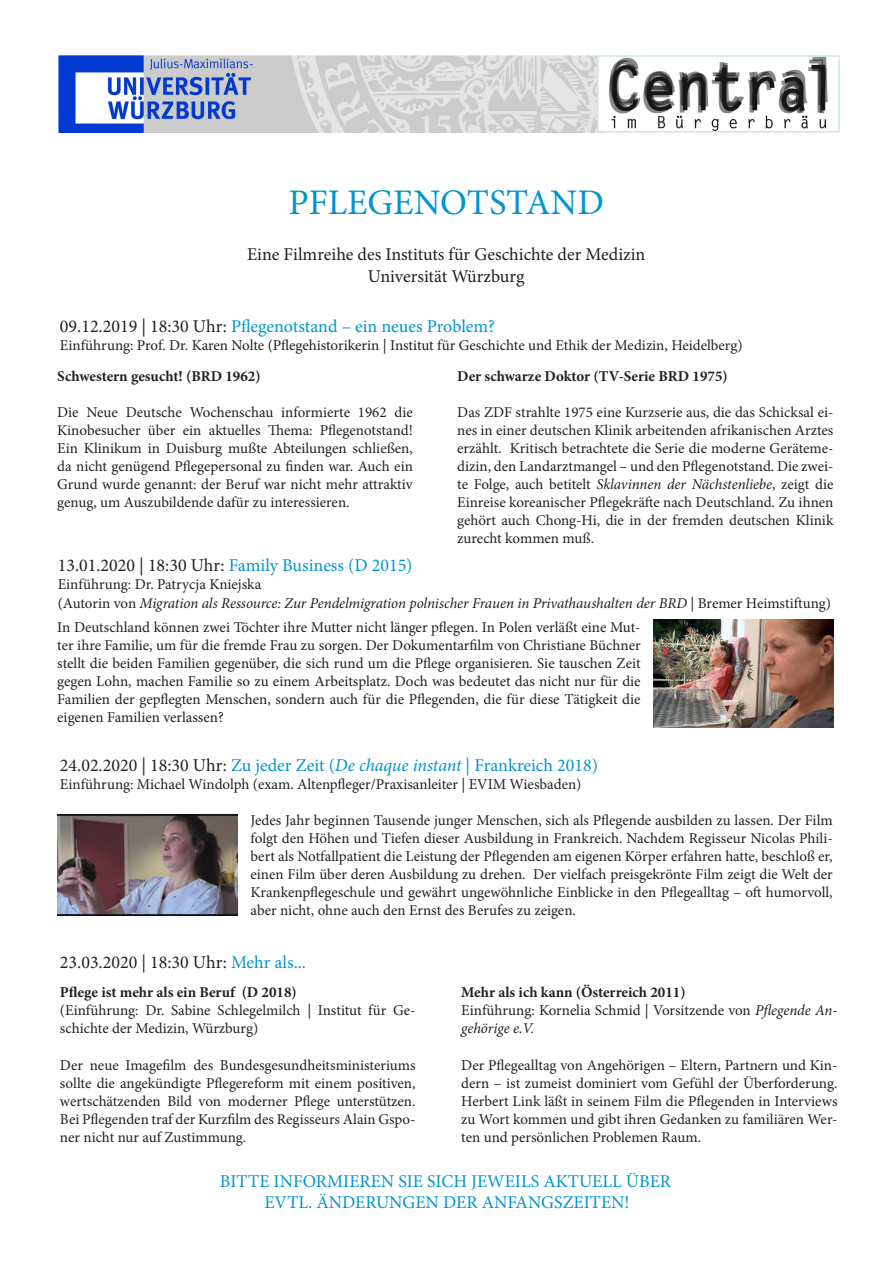
<style>
.page{position:relative;width:893px;height:1263px;background:#fff}
.page>*{position:absolute;margin:0;border:0;box-sizing:border-box;transform-origin:0 0}
.t1{font:36px "Minion Pro";color:#0095ce}
.t2{font:18px/21.6px "Minion Pro";color:#0095ce;text-align:center}
.t3{font:18px/21.6px "Minion Pro";color:#231f20;text-align:center}
.t4{font:15px/18px "Minion Pro";color:#231f20;text-align:justify}
.t5{font:italic 15px/18px "Minion Pro";letter-spacing:-.01em;color:#231f20}
.t6{font:700 15px "Minion Pro";color:#231f20}
.s1{color:#231f20}
.s2{font-style:italic}
.s3{font-style:normal}
.s4{color:#0095ce}
.s5{font-weight:700}
</style>
<div class="page">
<img style="left:58px;top:55px;width:546px;height:78px">
<img style="left:600px;top:58px;width:228px;height:71px">
<div style="left:597px;top:55px;width:243px;height:77px;border:2px solid #cee6e4"></div>
<img style="left:653px;top:619px;width:180px;height:108px">
<img style="left:58px;top:815px;width:180px;height:101px">
<h1 class="t1" style="left:289px;top:178px;width:317px">PFLEGENOTSTAND</h1>
<p class="t3" style="left:247px;top:244px;width:400px">Eine Filmreihe des Instituts für Geschichte der Medizin<br>Universität Würzburg</p>
<p class="t2" style="left:60px;top:316px;width:437px"><span class="s1">09.12.2019 | 18:30 Uhr:</span> Pflegenotstand – ein neues Problem?</p>
<p class="t4" style="left:60px;top:336px;width:684px">Einführung: Prof. Dr. Karen Nolte (Pflegehistorikerin | Institut für Geschichte und Ethik der Medizin, Heidelberg)</p>
<p class="t6" style="left:457px;top:365px;width:272px">Der schwarze Doktor (TV-Serie BRD 1975)</p>
<p class="t4" style="left:457px;top:403px;width:378px">Das ZDF strahlte 1975 eine Kurzserie aus, die das Schicksal ei&shy;nes in einer deutschen Klinik arbeitenden afrikanischen Arztes erzählt. Kritisch betrachtete die Serie die moderne Geräteme&shy;dizin, den Landarztmangel – und den Pflegenotstand. Die zwei&shy;te Folge, auch betitelt <span class="s2">Sklavinnen der Nächstenliebe</span>, zeigt die Einreise koreanischer Pflegekräfte nach Deutschland. Zu ihnen gehört auch Chong-Hi, die in der fremden deutschen Klinik zurecht kommen muß.</p>
<p class="t6" style="left:57px;top:365px;width:205px">Schwestern gesucht! (BRD 1962)</p>
<p class="t4" style="left:57px;top:403px;width:357px">Die Neue Deutsche Wochenschau informierte 1962 die Kinobesucher über ein aktuelles Thema: Pflegenotstand!<br>Ein Klinikum in Duisburg mußte Abteilungen schließen, da nicht genügend Pflegepersonal zu finden war. Auch ein Grund wurde genannt: der Beruf war nicht mehr attraktiv genug, um Auszubildende dafür zu interessieren.</p>
<p class="t2" style="left:58px;top:555px;width:356px"><span class="s1">13.01.2020 | 18:30 Uhr:</span> Family Business (D 2015)</p>
<p class="t5" style="left:58px;top:576px;width:775px"><span class="s3">Einführung: Dr. Patrycja Kniejska<br>(Autorin von</span> Migration als Ressource: Zur Pendelmigration polnischer Frauen in Privathaushalten der BRD <span class="s3">| Bremer Heimstiftung)</span></p>
<p class="t4" style="left:57px;top:618px;width:585px">In Deutschland können zwei Töchter ihre Mutter nicht länger pflegen. In Polen verläßt eine Mut&shy;ter ihre Familie, um für die fremde Frau zu sorgen. Der Dokumentarfilm von Christiane Büchner stellt die beiden Familien gegenüber, die sich rund um die Pflege organisieren. Sie tauschen Zeit gegen Lohn, machen Familie so zu einem Arbeitsplatz. Doch was bedeutet das nicht nur für die Familien der gepflegten Menschen, sondern auch für die Pflegenden, die für diese Tätigkeit die eigenen Familien verlassen?</p>
<p class="t2" style="left:60px;top:755px;width:539px"><span class="s1">24.02.2020 | 18:30 Uhr:</span> Zu jeder Zeit (<span class="s2">De chaque instant</span> | Frankreich 2018)</p>
<p class="t4" style="left:60px;top:775px;width:523px">Einführung: Michael Windolph (exam. Altenpfleger/Praxisanleiter | EVIM Wiesbaden)</p>
<p class="t4" style="left:251px;top:811px;width:584px">Jedes Jahr beginnen Tausende junger Menschen, sich als Pflegende ausbilden zu lassen. Der Film folgt den Höhen und Tiefen dieser Ausbildung in Frankreich. Nachdem Regisseur Nicolas Phili&shy;bert als Notfallpatient die Leistung der Pflegenden am eigenen Körper erfahren hatte, beschloß er, einen Film über deren Ausbildung zu drehen. Der vielfach preisgekrönte Film zeigt die Welt der Krankenpflegeschule und gewährt ungewöhnliche Einblicke in den Pflegealltag – oft humorvoll, aber nicht, ohne auch den Ernst des Berufes zu zeigen.</p>
<p class="t3" style="left:60px;top:951px;width:247px">23.03.2020 | 18:30 Uhr: <span class="s4">Mehr als...</span></p>
<p class="t6" style="left:60px;top:982px;width:238px">Pflege ist mehr als ein Beruf (D 2018)</p>
<p class="t4" style="left:60px;top:1002px;width:357px">(Einführung: Dr. Sabine Schlegelmilch | Institut für Ge&shy;schichte der Medizin, Würzburg)</p>
<p class="t4" style="left:60px;top:1056px;width:357px">Der neue Imagefilm des Bundesgesundheitsministeriums sollte die angekündigte Pflegereform mit einem positiven, wertschätzenden Bild von moderner Pflege unterstützen.<br>Bei Pflegenden traf der Kurzfilm des Regisseurs Alain Gspo&shy;ner nicht nur auf Zustimmung.</p>
<p class="t4" style="left:461px;top:984px;width:378px;text-align:left"><span class="s5">Mehr als ich kann (Österreich 2011)<br></span>Einführung: Kornelia Schmid | Vorsitzende von <span class="s2">Pflegende An&shy;gehörige e.V.</span></p>
<p class="t4" style="left:461px;top:1056px;width:378px">Der Pflegealltag von Angehörigen – Eltern, Partnern und Kin&shy;dern – ist zumeist dominiert vom Gefühl der Überforderung.<br>Herbert Link läßt in seinem Film die Pflegenden in Interviews zu Wort kommen und gibt ihren Gedanken zu familiären Wer&shy;ten und persönlichen Problemen Raum.</p>
<p class="t2" style="left:220px;top:1170px;width:453px">BITTE INFORMIEREN SIE SICH JEWEILS AKTUELL ÜBER<br>EVTL. ÄNDERUNGEN DER ANFANGSZEITEN!</p>
</div>
